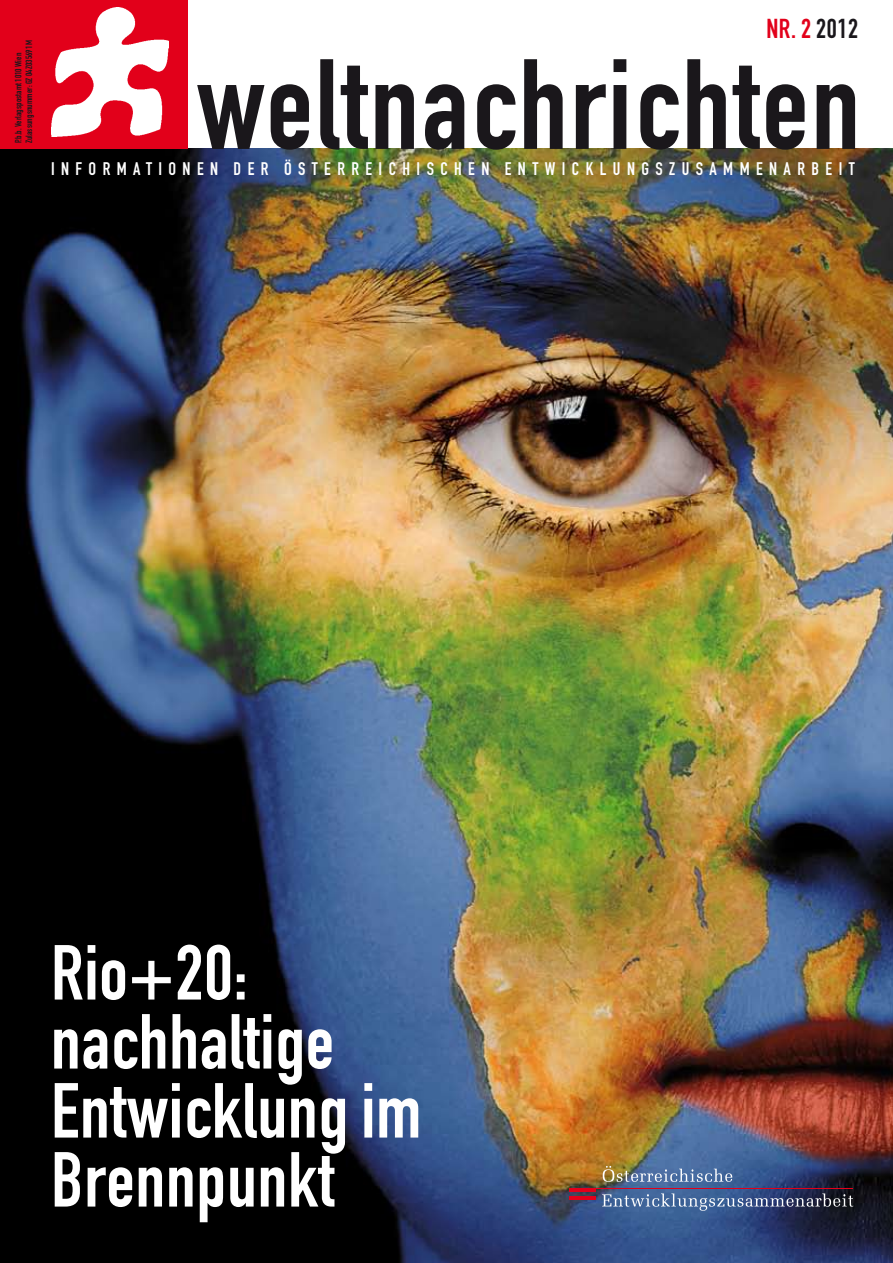
<style>
.page{position:relative;width:893px;height:1263px;background:#fff}
.page>*{position:absolute;margin:0;border:0;box-sizing:border-box;transform-origin:0 0}
.t1{font:126px "DIN Engschrift";letter-spacing:.02em;color:#1a171b}
.t2{font:76.5px/69px "DIN Engschrift";letter-spacing:.01em;color:#fff}
.t3{font:27px "DIN Engschrift";letter-spacing:.02em;color:#e2001a}
.t4{font:18px "DIN Engschrift";letter-spacing:.355em;color:#fff}
.t5{font:9px/10.8px "DIN Engschrift";letter-spacing:.005em;color:#1a171b}
.s1{color:#1a171b}
</style>
<div class="page">
<img style="left:0;top:149px;width:893px;height:1114px">
<hr style="left:569px;top:1188px;width:26px;height:4px;background:#e2001a">
<hr style="left:569px;top:1196px;width:26px;height:4px;background:#e2001a">
<hr style="left:595px;top:1188px;width:258px;height:1px;background:#e2001a">
<svg style="left:603px;top:1166px;width:129px;height:16px;background:#75889d"></svg>
<svg style="left:602px;top:1193px;width:251px;height:17px;background:#53688e"></svg>
<div style="left:0;top:0;width:187px;height:149px;background:#e2001a"></div>
<img style="left:51px;top:8px;width:118px;height:128px">
<p class="t5" style="left:13px;top:143px;width:105px;rotate:-90deg">P.B.B. VERLAGSPOSTAMT 1010 WIEN<br>ZULASSUNGSNUMMER: GZ 04Z035691 M</p>
<h3 class="t3" style="left:766px;top:13px;width:93px">NR. 2 <span class="s1">2012</span></h3>
<h1 class="t1" style="left:197px;top:31px;width:665px">WELTNACHRICHTEN</h1>
<p class="t4" style="left:51px;top:158px;width:144px">INFORM ATIONEN</p>
<p class="t4" style="left:234px;top:158px;width:25px">D ER</p>
<p class="t4" style="left:284px;top:158px;width:53px">ÖSTERREI</p>
<p class="t4" style="left:389px;top:158px;width:91px">CHISCHEN</p>
<p class="t4" style="left:505px;top:158px;width:233px">ENTWI CKLUNG SZUSAMMEN</p>
<p class="t4" style="left:784px;top:158px;width:26px">A RBEI</p>
<p class="t4" style="left:849px;top:158px;width:7px">T</p>
<h2 class="t2" style="left:51px;top:938px;width:372px">RIO+20:<br>NACHHALTIGE<br>ENTWICKLUNG IM<br>BRENNPUNKT</h2>
</div>
